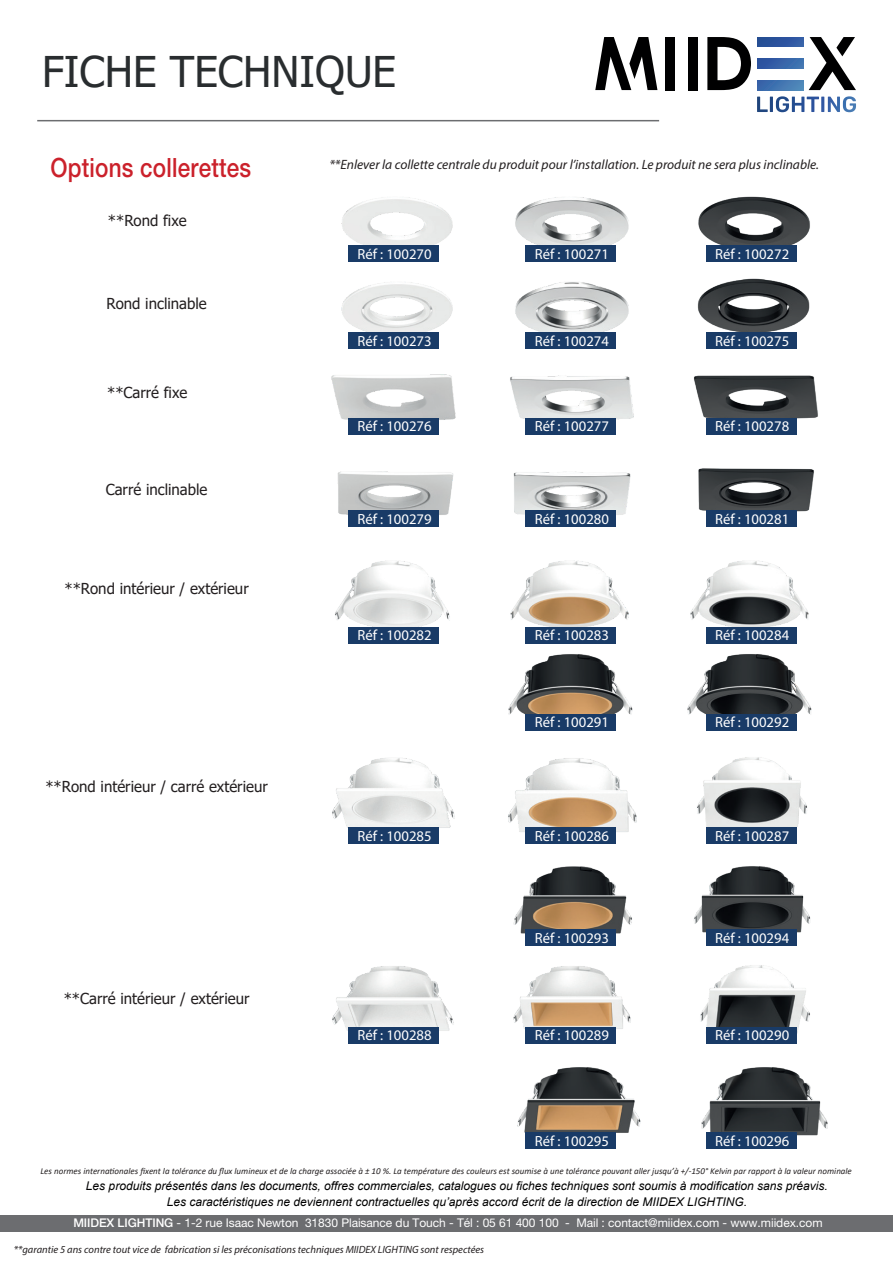
<style>
.page{position:relative;width:893px;height:1263px;background:#fff}
.page>*{position:absolute;margin:0;border:0;box-sizing:border-box;transform-origin:0 0}
.t1{font:42.3px "Tahoma";color:#292d2f}
.t2{font:500 26.55px "Helvetica Neue LT Std";letter-spacing:.01em;color:#cb212b;scale:.85 1}
.t3{font:15.15px "Tahoma";color:#231f20}
.t4{font:14.7px "Myriad Pro";color:#fff}
.t5{font:italic 13.5px "Myriad Pro";color:#231f20}
.t6{font:italic 12px "Arial";color:#000001}
.t7{font:12px "Helvetica Neue LT Std";letter-spacing:-.005em;color:#fff}
.t8{font:italic 10.5px "Myriad Pro";color:#231f20}
.t9{font:italic 9px "Calibri";color:#231f20}
.s1{font-weight:500}
</style>
<div class="page">
<div style="left:0;top:1215px;width:893px;height:16px;background:#6c6d70"></div>
<img style="left:341px;top:197px;width:112px;height:35px">
<img style="left:698px;top:196px;width:112px;height:34px">
<img style="left:515px;top:197px;width:114px;height:36px">
<img style="left:697px;top:230px;width:113px;height:86px">
<img style="left:341px;top:232px;width:112px;height:84px">
<img style="left:515px;top:233px;width:114px;height:85px">
<img style="left:331px;top:316px;width:125px;height:97px">
<img style="left:698px;top:478px;width:116px;height:49px">
<img style="left:510px;top:318px;width:124px;height:95px">
<img style="left:694px;top:316px;width:124px;height:162px">
<img style="left:337px;top:413px;width:119px;height:102px">
<img style="left:513px;top:413px;width:121px;height:102px">
<img style="left:690px;top:561px;width:119px;height:56px">
<img style="left:335px;top:560px;width:115px;height:84px">
<img style="left:697px;top:758px;width:110px;height:75px">
<img style="left:332px;top:758px;width:123px;height:70px">
<img style="left:700px;top:966px;width:110px;height:69px">
<img style="left:332px;top:966px;width:122px;height:78px">
<img style="left:687px;top:617px;width:125px;height:141px">
<img style="left:694px;top:833px;width:117px;height:133px">
<img style="left:701px;top:1035px;width:127px;height:114px">
<img style="left:510px;top:560px;width:119px;height:57px">
<img style="left:508px;top:758px;width:129px;height:74px">
<img style="left:513px;top:966px;width:118px;height:63px">
<img style="left:508px;top:617px;width:125px;height:114px">
<img style="left:513px;top:866px;width:119px;height:68px">
<img style="left:517px;top:1043px;width:124px;height:90px">
<div style="left:348px;top:245px;width:91px;height:17px;background:#193b67"></div>
<div style="left:525px;top:245px;width:91px;height:17px;background:#193b67"></div>
<div style="left:706px;top:245px;width:90px;height:17px;background:#193b67"></div>
<div style="left:348px;top:332px;width:91px;height:17px;background:#193b67"></div>
<div style="left:525px;top:332px;width:91px;height:17px;background:#193b67"></div>
<div style="left:706px;top:332px;width:90px;height:17px;background:#193b67"></div>
<div style="left:348px;top:418px;width:91px;height:16px;background:#193b67"></div>
<div style="left:525px;top:418px;width:91px;height:16px;background:#193b67"></div>
<div style="left:706px;top:418px;width:90px;height:16px;background:#193b67"></div>
<div style="left:348px;top:510px;width:91px;height:17px;background:#193b67"></div>
<div style="left:525px;top:510px;width:91px;height:17px;background:#193b67"></div>
<div style="left:706px;top:510px;width:90px;height:17px;background:#193b67"></div>
<div style="left:348px;top:627px;width:91px;height:16px;background:#193b67"></div>
<div style="left:525px;top:627px;width:91px;height:16px;background:#193b67"></div>
<div style="left:706px;top:627px;width:90px;height:16px;background:#193b67"></div>
<div style="left:348px;top:827px;width:91px;height:17px;background:#193b67"></div>
<div style="left:525px;top:827px;width:91px;height:17px;background:#193b67"></div>
<div style="left:706px;top:827px;width:90px;height:17px;background:#193b67"></div>
<div style="left:348px;top:1027px;width:91px;height:16px;background:#193b67"></div>
<div style="left:525px;top:1027px;width:91px;height:16px;background:#193b67"></div>
<div style="left:706px;top:1027px;width:90px;height:16px;background:#193b67"></div>
<div style="left:525px;top:714px;width:91px;height:16px;background:#193b67"></div>
<div style="left:706px;top:714px;width:90px;height:16px;background:#193b67"></div>
<div style="left:525px;top:929px;width:91px;height:17px;background:#193b67"></div>
<div style="left:706px;top:929px;width:90px;height:17px;background:#193b67"></div>
<div style="left:525px;top:1132px;width:91px;height:17px;background:#193b67"></div>
<div style="left:706px;top:1132px;width:90px;height:17px;background:#193b67"></div>
<hr style="left:37px;top:120px;width:622px;height:1px;background:#6c6d70">
<svg style="left:809px;top:37px;width:47px;height:53px"></svg>
<svg style="left:707px;top:37px;width:44px;height:53px"></svg>
<div style="left:688px;top:37px;width:10px;height:53px;background:#000001"></div>
<div style="left:665px;top:37px;width:10px;height:53px;background:#000001"></div>
<svg style="left:757px;top:96px;width:99px;height:16px"></svg>
<svg style="left:595px;top:37px;width:62px;height:53px"></svg>
<svg style="left:757px;top:37px;width:46px;height:9px"></svg>
<svg style="left:757px;top:59px;width:46px;height:9px"></svg>
<svg style="left:757px;top:81px;width:46px;height:9px"></svg>
<h1 class="t1" style="left:42px;top:43px;width:356px">FICHE TECHNIQUE</h1>
<h2 class="t2" style="left:50px;top:151px;width:238px">Options collerettes</h2>
<p class="t3" style="left:108px;top:211px;width:80px">**Rond fixe</p>
<p class="t3" style="left:106px;top:293px;width:102px">Rond inclinable</p>
<p class="t3" style="left:107px;top:382px;width:82px">**Carré fixe</p>
<p class="t3" style="left:106px;top:479px;width:103px">Carré inclinable</p>
<p class="t3" style="left:64px;top:578px;width:186px">**Rond intérieur / extérieur</p>
<p class="t3" style="left:45px;top:777px;width:224px">**Rond intérieur / carré extérieur</p>
<p class="t3" style="left:64px;top:988px;width:187px">**Carré intérieur / extérieur</p>
<p class="t5" style="left:329px;top:157px;width:491px">**Enlever la collette centrale du produit pour l’installation. Le produit ne sera plus inclinable.</p>
<p class="t4" style="left:358px;top:245px;width:76px">Réf : 100270</p>
<p class="t4" style="left:535px;top:245px;width:76px">Réf : 100271</p>
<p class="t4" style="left:715px;top:245px;width:76px">Réf : 100272</p>
<p class="t4" style="left:358px;top:332px;width:76px">Réf : 100273</p>
<p class="t4" style="left:535px;top:332px;width:76px">Réf : 100274</p>
<p class="t4" style="left:715px;top:332px;width:76px">Réf : 100275</p>
<p class="t4" style="left:358px;top:417px;width:76px">Réf : 100276</p>
<p class="t4" style="left:535px;top:417px;width:76px">Réf : 100277</p>
<p class="t4" style="left:715px;top:417px;width:76px">Réf : 100278</p>
<p class="t4" style="left:358px;top:510px;width:76px">Réf : 100279</p>
<p class="t4" style="left:535px;top:510px;width:76px">Réf : 100280</p>
<p class="t4" style="left:715px;top:510px;width:76px">Réf : 100281</p>
<p class="t4" style="left:358px;top:626px;width:76px">Réf : 100282</p>
<p class="t4" style="left:535px;top:626px;width:76px">Réf : 100283</p>
<p class="t4" style="left:715px;top:626px;width:76px">Réf : 100284</p>
<p class="t4" style="left:535px;top:713px;width:76px">Réf : 100291</p>
<p class="t4" style="left:715px;top:713px;width:76px">Réf : 100292</p>
<p class="t4" style="left:358px;top:827px;width:76px">Réf : 100285</p>
<p class="t4" style="left:535px;top:827px;width:76px">Réf : 100286</p>
<p class="t4" style="left:715px;top:827px;width:76px">Réf : 100287</p>
<p class="t4" style="left:535px;top:929px;width:76px">Réf : 100293</p>
<p class="t4" style="left:715px;top:929px;width:76px">Réf : 100294</p>
<p class="t4" style="left:358px;top:1026px;width:76px">Réf : 100288</p>
<p class="t4" style="left:535px;top:1026px;width:76px">Réf : 100289</p>
<p class="t4" style="left:715px;top:1026px;width:76px">Réf : 100290</p>
<p class="t4" style="left:535px;top:1132px;width:76px">Réf : 100295</p>
<p class="t4" style="left:715px;top:1132px;width:76px">Réf : 100296</p>
<p class="t9" style="left:41px;top:1165px;width:813px">Les normes internationales fixent la tolérance du flux lumineux et de la charge associée à ± 10 %. La température des couleurs est soumise à une tolérance pouvant aller jusqu’à +/-150° Kelvin par rapport à la valeur nominale</p>
<p class="t6" style="left:167px;top:1194px;width:582px">Les caractéristiques ne deviennent contractuelles qu’après accord écrit de la direction de MIIDEX LIGHTING.</p>
<p class="t7" style="left:73px;top:1215px;width:751px"><span class="s1">MIIDEX LIGHTING</span> - 1-2 rue Isaac Newton 31830 Plaisance du Touch - Tél : 05 61 400 100 - Mail : contact@miidex.com - www.miidex.com</p>
<p class="t8" style="left:14px;top:1243px;width:472px">**garantie 5 ans contre tout vice de fabrication si les préconisations techniques MIIDEX LIGHTING sont respectées</p>
<p class="t6" style="left:86px;top:1178px;width:743px">Les produits présentés dans les documents, offres commerciales, catalogues ou fiches techniques sont soumis à modification sans préavis.</p>
</div>
